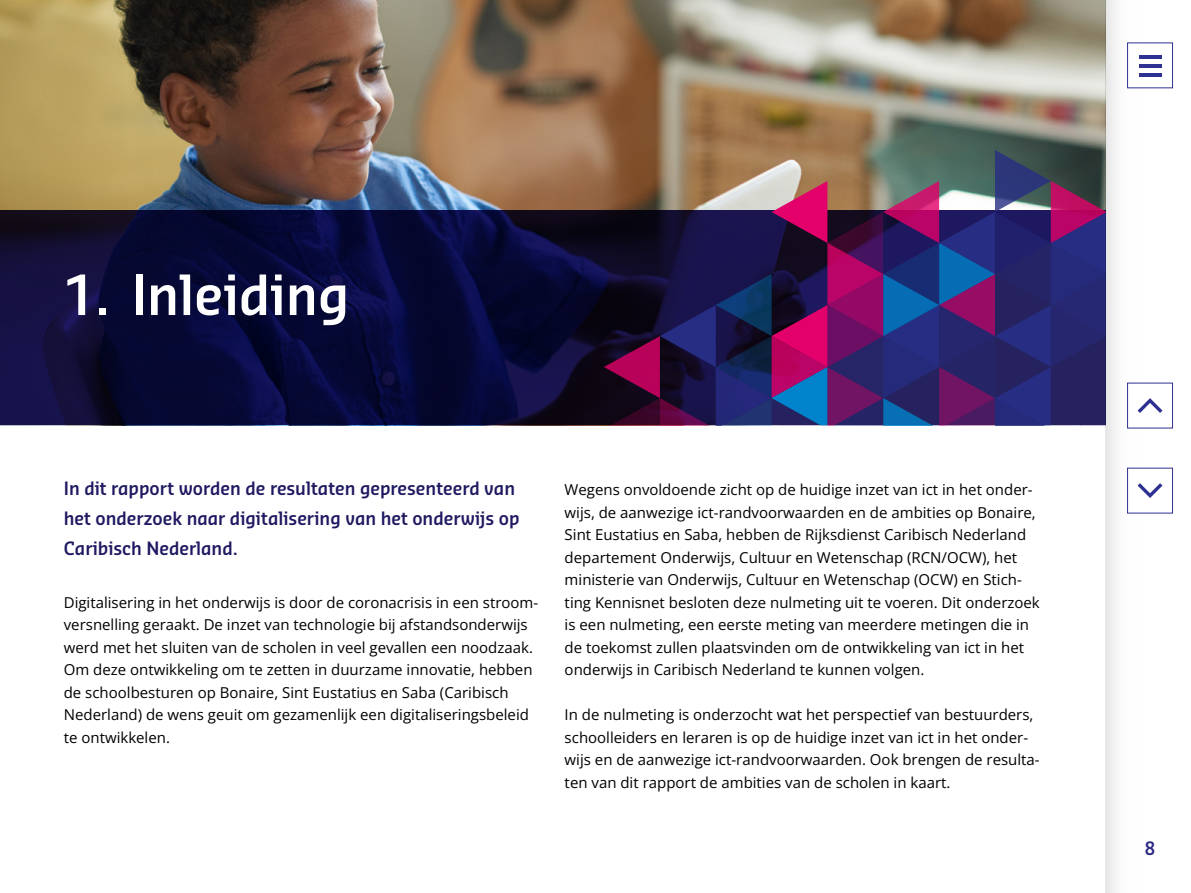
<style>
.page{position:relative;width:1191px;height:893px;background:#fff}
.page>*{position:absolute;margin:0;border:0;box-sizing:border-box;transform-origin:0 0}
.H2_Hoofdstuk_titel_m{font:600 54px "Sansa Sm Con Pro";color:#fff}
.P_Intro{font:600 18px/30px "Sansa Sm Con Pro";color:#1f1961}
.t1{font:600 18px "Sansa Sm Con Pro";color:#2a2985}
.P_Broodtekst{font:15px/22.5px "Open Sans";color:#000}
</style>
<div class="page">
<img style="left:0;top:0;width:1106px;height:210px">
<svg style="left:0;top:210px;width:604px;height:215px;background:#090a35"></svg>
<svg style="left:604px;top:150px;width:502px;height:275px;background:#463060"></svg>
<div style="left:1106px;top:0;width:42px;height:893px;background:linear-gradient(to right,#f0f0f0,#fff)"></div>
<div style="left:1127px;top:43px;width:45px;height:45px;background:#fff"></div>
<hr style="left:1138px;top:55px;width:23px;height:4px;background:#2e3192">
<hr style="left:1138px;top:73px;width:23px;height:4px;background:#2e3192">
<hr style="left:1138px;top:64px;width:23px;height:4px;background:#2e3192">
<div style="left:1127px;top:468px;width:45px;height:45px;background:#fff"></div>
<svg style="left:1137px;top:483px;width:25px;height:15px"></svg>
<div style="left:1127px;top:383px;width:45px;height:45px;background:#fff"></div>
<svg style="left:1137px;top:398px;width:25px;height:15px"></svg>
<h2 class="H2_Hoofdstuk_titel_m" style="left:64px;top:258px;width:287px">1. Inleiding</h2>
<p class="P_Intro" style="left:64px;top:473px;width:457px">In dit rapport worden de resultaten gepresenteerd van het onderzoek naar digitalisering van het onderwijs op<br>Caribisch Nederland.</p>
<p class="P_Broodtekst" style="left:64px;top:590px;width:476px">Digitalisering in het onderwijs is door de coronacrisis in een stroom&shy;versnelling geraakt. De inzet van technologie bij afstandsonderwijs werd met het sluiten van de scholen in veel gevallen een noodzaak.<br>Om deze ontwikkeling om te zetten in duurzame innovatie, hebben de schoolbesturen op Bonaire, Sint Eustatius en Saba (Caribisch Nederland) de wens geuit om gezamenlijk een digitaliseringsbeleid te ontwikkelen.</p>
<p class="P_Broodtekst" style="left:564px;top:478px;width:477px">Wegens onvoldoende zicht op de huidige inzet van ict in het onder&shy;wijs, de aanwezige ict-randvoorwaarden en de ambities op Bonaire, Sint Eustatius en Saba, hebben de Rijksdienst Caribisch Nederland departement Onderwijs, Cultuur en Wetenschap (RCN/OCW), het ministerie van Onderwijs, Cultuur en Wetenschap (OCW) en Stich&shy;ting Kennisnet besloten deze nulmeting uit te voeren. Dit onderzoek is een nulmeting, een eerste meting van meerdere metingen die in de toekomst zullen plaatsvinden om de ontwikkeling van ict in het onderwijs in Caribisch Nederland te kunnen volgen.</p>
<p class="P_Broodtekst" style="left:564px;top:703px;width:476px">In de nulmeting is onderzocht wat het perspectief van bestuurders, schoolleiders en leraren is op de huidige inzet van ict in het onder&shy;wijs en de aanwezige ict-randvoorwaarden. Ook brengen de resulta&shy;ten van dit rapport de ambities van de scholen in kaart.</p>
<p class="t1" style="left:1144px;top:836px;width:12px">8</p>
</div>
